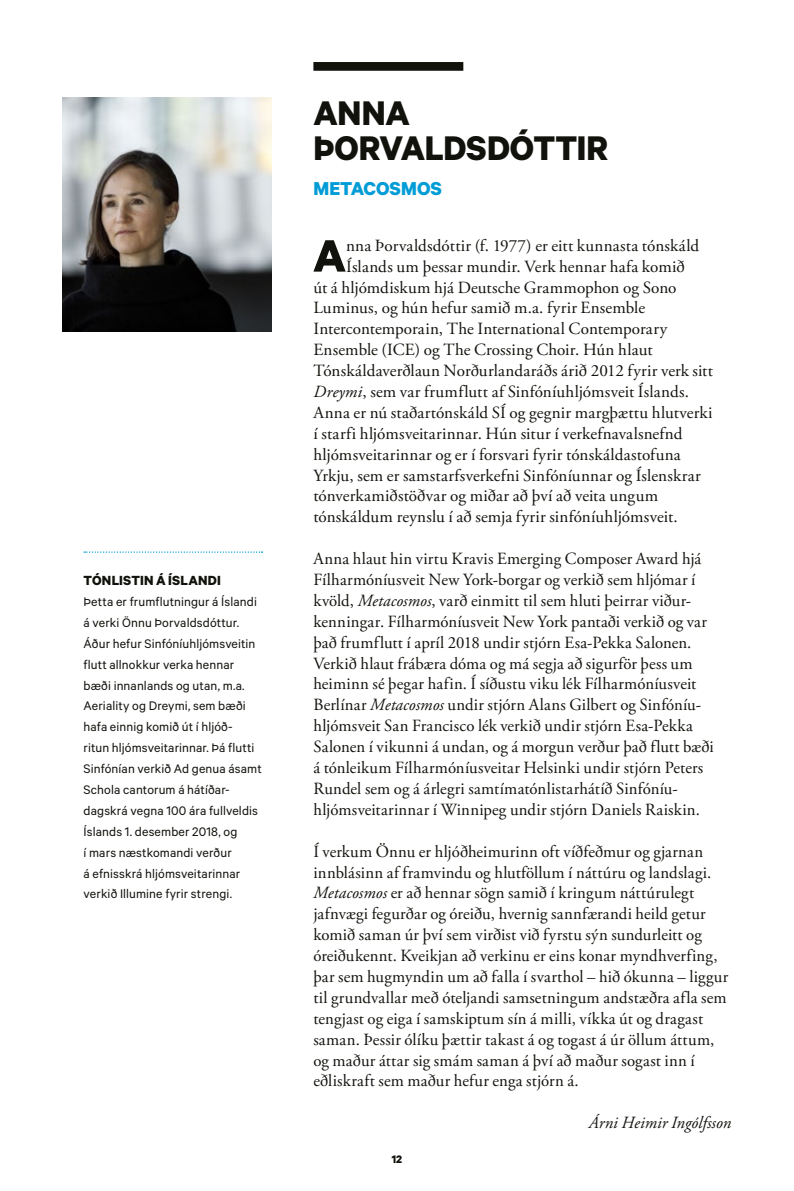
<style>
.page{position:relative;width:794px;height:1191px;background:#fff}
.page>*{position:absolute;margin:0;border:0;box-sizing:border-box;transform-origin:0 0}
.t1{font:700 51.1px "Calibre";color:#12120d}
.t2{font:700 38.5px/35px "Calibre";letter-spacing:-.005em;color:#12120d}
.t3{font:700 21px "Calibre";color:#009cd6}
.t4{font:17.15px/20.8px "Adobe Garamond Pro";letter-spacing:.01em;color:#12120d}
.t5{font:italic 17.15px "Adobe Garamond Pro";letter-spacing:.005em;color:#12120d}
.t6{font:700 14.88px "Calibre";letter-spacing:.015em;color:#12120d}
.t7{font:14px/20.8px "Calibre";letter-spacing:.01em;color:#12120d}
.t8{font:700 12.25px "Calibre";color:#12120d}
.s1{font-style:italic}
</style>
<div class="page">
<svg style="left:84px;top:551px;width:178px;height:2px"></svg>
<img style="left:63px;top:98px;width:209px;height:233px">
<div style="left:313px;top:62px;width:150px;height:9px;background:#12120d"></div>
<p class="t6" style="left:84px;top:571px;width:139px">TÓNLISTIN Á ÍSLANDI</p>
<p class="t7" style="left:84px;top:590px;width:180px">Þetta er frumflutningur á Íslandi á verki Önnu Þorvaldsdóttur.<br>Áður hefur Sinfóníuhljómsveitin flutt allnokkur verka hennar bæði innanlands og utan, m.a.<br>Aeriality og Dreymi, sem bæði hafa einnig komið út í hljóð-<br>ritun hljómsveitarinnar. Þá flutti<br>Sinfónían verkið Ad genua ásamt<br>Schola cantorum á hátíðar&shy;dagskrá vegna 100 ára fullveldis<br>Íslands 1. desember 2018, og<br>í mars næstkomandi verður<br>á efnisskrá hljómsveitarinnar verkið Illumine fyrir strengi.</p>
<h2 class="t2" style="left:313px;top:95px;width:296px">ANNA<br>ÞORVALDSDÓTTIR</h2>
<p class="t3" style="left:313px;top:176px;width:130px">METACOSMOS</p>
<h1 class="t1" style="left:313px;top:224px;width:34px">A</h1>
<p class="t4" style="left:346px;top:235px;width:354px">nna Þorvaldsdóttir (f. 1977) er eitt kunnasta tónskáld</p>
<p class="t4" style="left:346px;top:256px;width:340px">Íslands um þessar mundir. Verk hennar hafa komið</p>
<p class="t4" style="left:313px;top:277px;width:365px">út á hljómdiskum hjá Deutsche Grammophon og Sono</p>
<p class="t4" style="left:313px;top:298px;width:333px">Luminus, og hún hefur samið m.a. fyrir Ensemble</p>
<p class="t4" style="left:313px;top:319px;width:355px">Intercontemporain, The International Contemporary</p>
<p class="t4" style="left:313px;top:340px;width:341px">Ensemble (ICE) og The Crossing Choir. Hún hlaut</p>
<p class="t4" style="left:313px;top:361px;width:401px">Tónskáldaverðlaun Norðurlandaráðs árið 2012 fyrir verk sitt</p>
<p class="t4" style="left:313px;top:382px;width:377px"><span class="s1">Dreymi</span>, sem var frumflutt af Sinfóníuhljómsveit Íslands.</p>
<p class="t4" style="left:313px;top:402px;width:401px">Anna er nú staðartónskáld SÍ og gegnir margþættu hlutverki</p>
<p class="t4" style="left:313px;top:423px;width:370px">í starfi hljómsveitarinnar. Hún situr í verkefnavalsnefnd</p>
<p class="t4" style="left:313px;top:444px;width:369px">hljómsveitarinnar og er í forsvari fyrir tónskáldastofuna</p>
<p class="t4" style="left:313px;top:465px;width:389px">Yrkju, sem er samstarfsverkefni Sinfóníunnar og Íslenskrar</p>
<p class="t4" style="left:313px;top:486px;width:346px">tónverkamiðstöðvar og miðar að því að veita ungum</p>
<p class="t4" style="left:313px;top:507px;width:366px">tónskáldum reynslu í að semja fyrir sinfóníuhljómsveit.</p>
<p class="t4" style="left:313px;top:549px;width:402px">Anna hlaut hin virtu Kravis Emerging Composer Award hjá Fílharmóníusveit New York-borgar og verkið sem hljómar í kvöld, <span class="s1">Metacosmos</span>, varð einmitt til sem hluti þeirrar viður&shy;kenningar. Fílharmóníusveit New York pantaði verkið og var það frumflutt í apríl 2018 undir stjórn Esa-Pekka Salonen.<br>Verkið hlaut frábæra dóma og má segja að sigurför þess um heiminn sé þegar hafin. Í síðustu viku lék Fílharmóníusveit Berlínar <span class="s1">Metacosmos</span> undir stjórn Alans Gilbert og Sinfóníu&shy;hljómsveit San Francisco lék verkið undir stjórn Esa-Pekka Salonen í vikunni á undan, og á morgun verður það flutt bæði á tónleikum Fílharmóníusveitar Helsinki undir stjórn Peters Rundel sem og á árlegri samtímatónlistarhátíð Sinfóníu&shy;hljómsveitarinnar í Winnipeg undir stjórn Daniels Raiskin.</p>
<p class="t4" style="left:313px;top:841px;width:416px">Í verkum Önnu er hljóðheimurinn oft víðfeðmur og gjarnan innblásinn af framvindu og hlutföllum í náttúru og landslagi.<br><span class="s1">Metacosmos</span> er að hennar sögn samið í kringum náttúrulegt jafnvægi fegurðar og óreiðu, hvernig sannfærandi heild getur komið saman úr því sem virðist við fyrstu sýn sundurleitt og óreiðukennt. Kveikjan að verkinu er eins konar myndhverfing, þar sem hugmyndin um að falla í svarthol – hið ókunna – liggur til grundvallar með óteljandi samsetningum andstæðra afla sem tengjast og eiga í samskiptum sín á milli, víkka út og dragast saman. Þessir ólíku þættir takast á og togast á úr öllum áttum, og maður áttar sig smám saman á því að maður sogast inn í eðliskraft sem maður hefur enga stjórn á.</p>
<p class="t5" style="left:589px;top:1112px;width:144px">Árni Heimir Ingólfsson</p>
<p class="t8" style="left:392px;top:1151px;width:12px">12</p>
</div>
